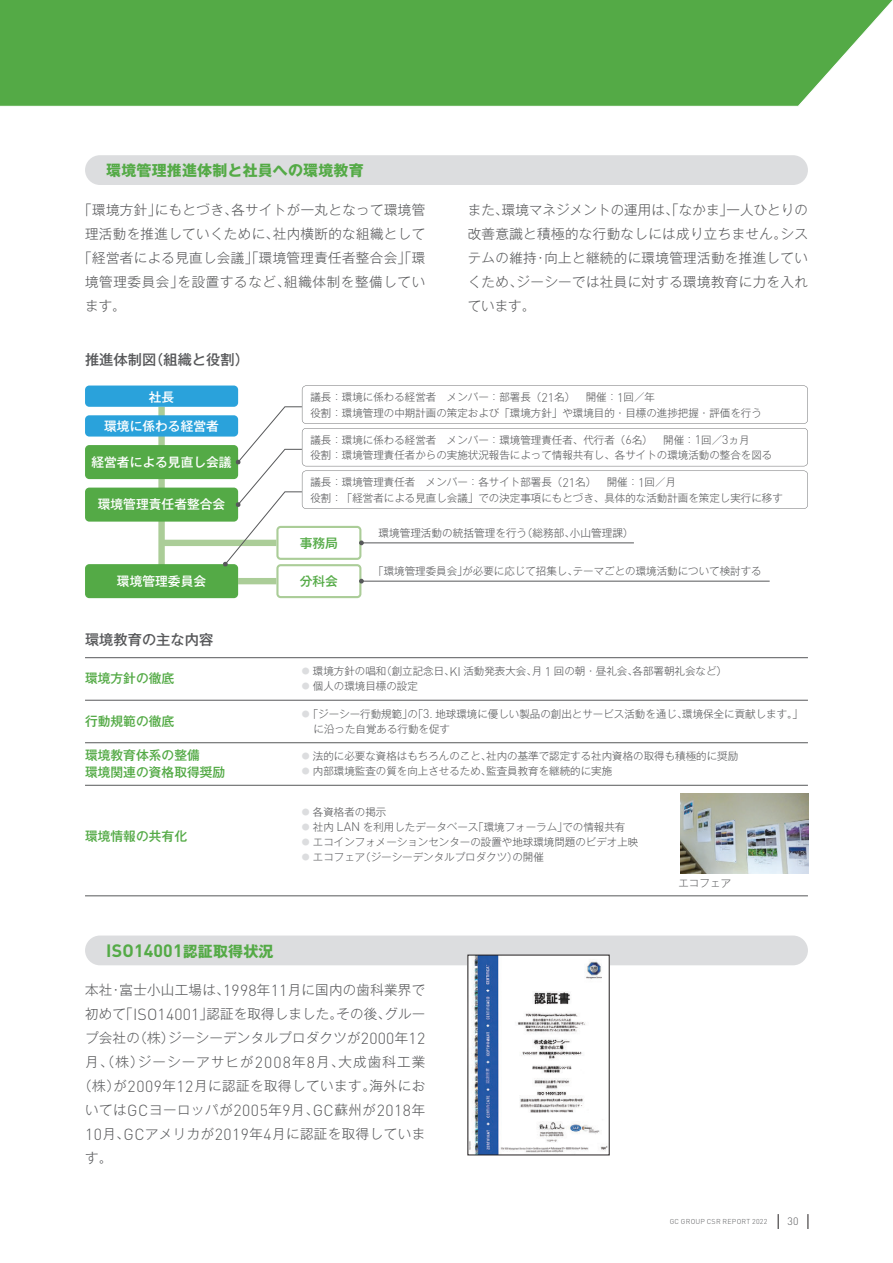
<style>
.page{position:relative;width:893px;height:1263px;background:#fff}
.page>*{position:absolute;margin:0;border:0;box-sizing:border-box;transform-origin:0 0}
.t1{font:700 17.7px "DIN Pro";letter-spacing:.01em;color:#54aa46}
.t2{font:700 15px "Gothic MB101 Pro";letter-spacing:.01em;color:#54aa46}
.t3{font:500 14.25px "Gothic MB101 Pro";color:#57585a}
.t4{font:300 13.5px/24px "Gothic MB101 Pro";letter-spacing:.03em;color:#57585a;text-align:justify}
.t5{font:300 13.5px "Gothic MB101 Pro";letter-spacing:.085em;color:#57585a}
.t6{font:300 13.5px "Gothic MB101 Pro";letter-spacing:.05em;color:#57585a}
.t7{font:500 12.75px/17px "Gothic MB101 Pro";color:#54aa46}
.t8{font:500 12.75px "Gothic MB101 Pro";color:#fff}
.t9{font:300 10.65px "Gothic MB101 Pro";color:#57585a}
.t10{font:300 10.65px "DIN Pro";color:#57585a}
.t11{font:300 10.5px/15.8px "Gothic MB101 Pro";color:#57585a}
.t12{font:300 7.05px "DIN Pro";letter-spacing:.035em;color:#57585a}
.s1{font-family:"DIN Pro";font-size:12.45px}
.s2{font-size:7.8px;color:#dcdddf}
.s3{font-family:"Gothic MB101 Pro";font-size:15px}
.s4{font-family:"DIN Pro";font-size:15.9px}
</style>
<div class="page">
<svg style="left:0;top:0;width:893px;height:107px;background:#5eaf51"></svg>
<div style="left:85px;top:155px;width:723px;height:30px;background:#dcdddf;border-radius:15px"></div>
<div style="left:85px;top:935px;width:723px;height:30px;background:#dcdddf;border-radius:15px"></div>
<img style="left:470px;top:957px;width:137px;height:196px">
<div style="left:158px;top:407px;width:7px;height:183px;background:#abcd98"></div>
<div style="left:162px;top:540px;width:114px;height:6px;background:#abcd98"></div>
<div style="left:85px;top:385px;width:153px;height:22px;background:#2aa2db;border-radius:4px"></div>
<div style="left:85px;top:415px;width:153px;height:22px;background:#2aa2db;border-radius:4px"></div>
<div style="left:85px;top:445px;width:153px;height:34px;background:#54aa46;border-radius:4px"></div>
<div style="left:85px;top:488px;width:153px;height:34px;background:#54aa46;border-radius:4px"></div>
<div style="left:85px;top:564px;width:153px;height:34px;background:#54aa46;border-radius:4px"></div>
<svg style="left:223px;top:385px;width:585px;height:213px"></svg>
<hr style="left:85px;top:657px;width:723px;height:1px;background:#57585a">
<hr style="left:85px;top:700px;width:723px;height:1px;background:#57585a">
<hr style="left:85px;top:742px;width:723px;height:1px;background:#57585a">
<hr style="left:85px;top:785px;width:723px;height:1px;background:#57585a">
<hr style="left:85px;top:895px;width:723px;height:1px;background:#57585a">
<img style="left:681px;top:793px;width:127px;height:81px">
<svg style="left:808px;top:1214px;width:1px;height:15px"></svg>
<svg style="left:778px;top:1214px;width:1px;height:15px"></svg>
<h2 class="t2" style="left:106px;top:158px;width:259px">環境管理推進体制と社員への環境教育</h2>
<p class="t4" style="left:78px;top:196px;width:348px">「環境方針」にもとづき、各サイトが一丸となって環境管</p>
<p class="t4" style="left:85px;top:220px;width:342px">理活動を推進していくために、社内横断的な組織として</p>
<p class="t4" style="left:78px;top:244px;width:348px">「経営者による見直し会議」「環境管理責任者整合会」「環</p>
<p class="t6" style="left:85px;top:271px;width:342px">境管理委員会」を設置するなど、組織体制を整備してい</p>
<p class="t4" style="left:85px;top:292px;width:42px">ます。</p>
<h3 class="t3" style="left:85px;top:347px;width:165px">推進体制図（組織と役割）</h3>
<p class="t4" style="left:468px;top:196px;width:342px">また、環境マネジメントの運用は、「なかま」一人ひとりの改善意識と積極的な行動なしには成り立ちません。システムの維持・向上と継続的に環境管理活動を推進していくため、ジーシーでは社員に対する環境教育に力を入れています。</p>
<p class="t8" style="left:149px;top:386px;width:27px">社長</p>
<p class="t8" style="left:104px;top:416px;width:116px">環境に係わる経営者</p>
<p class="t8" style="left:91px;top:451px;width:142px">経営者による見直し会議</p>
<p class="t8" style="left:98px;top:494px;width:129px">環境管理責任者整合会</p>
<p class="t11" style="left:310px;top:388px;width:453px">議長：環境に係わる経営者　メンバー：部署長（<span class="s1">21</span>名）　開催：<span class="s1">1</span>回／年<br>役割：環境管理の中期計画の策定および「環境方針」や環境目的・目標の進捗把握・評価を行う</p>
<p class="t11" style="left:310px;top:430px;width:464px">議長：環境に係わる経営者　メンバー：環境管理責任者、代行者（<span class="s1">6</span>名）　開催：<span class="s1">1</span>回／<span class="s1">3</span>ヵ月<br>役割：環境管理責任者からの実施状況報告によって情報共有し、各サイトの環境活動の整合を図る</p>
<p class="t11" style="left:310px;top:473px;width:474px">議長：環境管理責任者　メンバー：各サイト部署長（<span class="s1">21</span>名）　開催：<span class="s1">1</span>回／月<br>役割：「経営者による見直し会議」での決定事項にもとづき、具体的な活動計画を策定し実行に移す</p>
<p class="t7" style="left:300px;top:533px;width:40px">事務局</p>
<p class="t9" style="left:378px;top:524px;width:257px">環境管理活動の統括管理を行う（総務部、小山管理課）</p>
<p class="t8" style="left:117px;top:571px;width:91px">環境管理委員会</p>
<p class="t7" style="left:300px;top:572px;width:40px">分科会</p>
<p class="t11" style="left:373px;top:562px;width:390px">「環境管理委員会」が必要に応じて招集し、テーマごとの環境活動について検討する</p>
<h3 class="t3" style="left:85px;top:628px;width:130px">環境教育の主な内容</h3>
<p class="t7" style="left:85px;top:668px;width:91px">環境方針の徹底</p>
<p class="t7" style="left:85px;top:711px;width:91px">行動規範の徹底</p>
<p class="t7" style="left:85px;top:745px;width:142px">環境教育体系の整備<br>環境関連の資格取得奨励</p>
<p class="t7" style="left:85px;top:826px;width:104px">環境情報の共有化</p>
<p class="t11" style="left:302px;top:662px;width:427px"><span class="s2">●</span> 環境方針の唱和（創立記念日、<span class="s1">KI</span> 活動発表大会、月 <span class="s1">1</span> 回の朝・昼礼会、各部署朝礼会など）</p>
<p class="t11" style="left:302px;top:677px;width:118px"><span class="s2">●</span> 個人の環境目標の設定</p>
<p class="t11" style="left:314px;top:705px;width:491px;line-height:15px;text-indent:-12px"><span class="s2">●</span>「ジーシー行動規範」の「<span class="s1">3.</span> 地球環境に優しい製品の創出とサービス活動を通じ、環境保全に貢献します。」に沿った自覚ある行動を促す</p>
<p class="t11" style="left:302px;top:747px;width:438px"><span class="s2">●</span> 法的に必要な資格はもちろんのこと、社内の基準で認定する社内資格の取得も積極的に奨励</p>
<p class="t11" style="left:302px;top:762px;width:312px"><span class="s2">●</span> 内部環境監査の質を向上させるため、監査員教育を継続的に実施</p>
<p class="t11" style="left:302px;top:802px;width:86px"><span class="s2">●</span> 各資格者の掲示</p>
<p class="t11" style="left:302px;top:817px;width:325px"><span class="s2">●</span> 社内 <span class="s1">LAN</span> を利用したデータベース「環境フォーラム」での情報共有</p>
<p class="t11" style="left:302px;top:832px;width:338px"><span class="s2">●</span> エコインフォメーションセンターの設置や地球環境問題のビデオ上映</p>
<p class="t11" style="left:302px;top:847px;width:244px"><span class="s2">●</span> エコフェア（ジーシーデンタルプロダクツ）の開催</p>
<p class="t11" style="left:678px;top:873px;width:54px">エコフェア</p>
<h1 class="t1" style="left:106px;top:936px;width:169px">ISO14001<span class="s3">認証取得状況</span></h1>
<p class="t4" style="left:85px;top:976px;width:342px">本社・富士小山工場は、<span class="s4">1998</span>年<span class="s4">11</span>月に国内の歯科業界で</p>
<p class="t4" style="left:85px;top:1000px;width:342px">初めて「<span class="s4">ISO14001</span>」認証を取得しました。その後、グルー</p>
<p class="t4" style="left:85px;top:1024px;width:342px">プ会社の（株）ジーシーデンタルプロダクツが<span class="s4">2000</span>年<span class="s4">12</span></p>
<p class="t5" style="left:85px;top:1051px;width:342px">月、（株）ジーシーアサヒが<span class="s4">2008</span>年<span class="s4">8</span>月、大成歯科工業</p>
<p class="t4" style="left:78px;top:1072px;width:348px">（株）が<span class="s4">2009</span>年<span class="s4">12</span>月に認証を取得しています。海外にお</p>
<p class="t4" style="left:85px;top:1096px;width:342px">いては<span class="s4">GC</span>ヨーロッパが<span class="s4">2005</span>年<span class="s4">9</span>月、<span class="s4">GC</span>蘇州が<span class="s4">2018</span>年</p>
<p class="t4" style="left:85px;top:1120px;width:342px"><span class="s4">10</span>月、<span class="s4">GC</span>アメリカが<span class="s4">2019</span>年<span class="s4">4</span>月に認証を取得していま</p>
<p class="t4" style="left:85px;top:1144px;width:29px">す。</p>
<p class="t12" style="left:670px;top:1216px;width:99px">GC GROUP CSR REPORT 2022</p>
<p class="t10" style="left:787px;top:1213px;width:13px">30</p>
</div>
